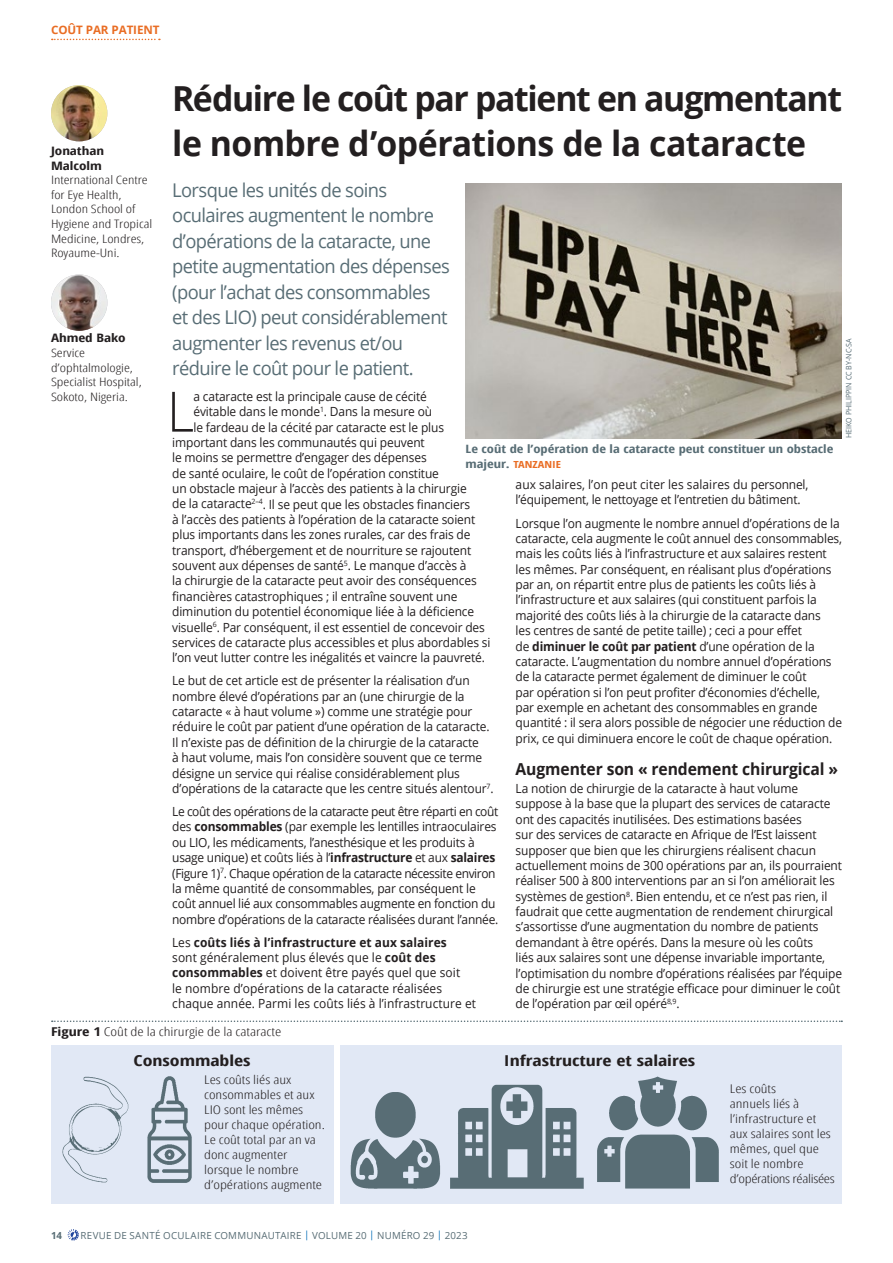
<style>
.page{position:relative;width:893px;height:1263px;background:#fff}
.page>*{position:absolute;margin:0;border:0;box-sizing:border-box;transform-origin:0 0}
.t1{font:300 55.65px "Open Sans";color:#231f20;scale:.95 1}
.t2{font:700 34.5px/45px "Open Sans";letter-spacing:-.03em;color:#231f20}
.t3{font:18.9px/25.5px "Open Sans";letter-spacing:-.03em;color:#586d75}
.t4{font:700 16.5px "Open Sans";letter-spacing:-.005em;color:#231f20;scale:.95 1}
.t5{font:700 condensed 15px "Open Sans";color:#231f20;scale:1.32 1}
.t6{font:12.6px/15.3px "Open Sans";letter-spacing:-.01em;color:#231f20;scale:.95 1}
.t7{font:300 condensed 12.15px "Open Sans";color:#231f20;scale:1.32 1}
.t8{font:300 condensed 12px/15px "Open Sans";color:#231f20;scale:1.32 1}
.t9{font:300 condensed 11.7px/14.5px "Open Sans";color:#231f20;scale:1.3 1}
.t10{font:700 condensed 11.7px/14.5px "Open Sans";color:#231f20;scale:1.3 1}
.t11{font:700 11.7px "Open Sans";letter-spacing:-.005em;color:#e96d24}
.t12{font:700 condensed 11.55px "Open Sans";color:#586d75;scale:1.26 1}
.t13{font:9.75px "Open Sans";letter-spacing:.025em;color:#586d75}
.t14{font:700 condensed 9.75px "Open Sans";color:#e96d24;scale:1.26 1}
.t15{font:700 9.75px "Open Sans";color:#586d75}
.t16{font:7.5px "Open Sans";color:#586d75;scale:.95 1}
.s1{font-weight:700}
.s2{font-size:11.55px;color:#586d75}
.s3{color:#006cb7}
</style>
<div class="page">
<svg style="left:68px;top:1229px;width:11px;height:11px"></svg>
<svg style="left:52px;top:39px;width:108px;height:1px"></svg>
<img style="left:466px;top:183px;width:376px;height:255px">
<img style="left:51px;top:85px;width:56px;height:56px;border-radius:28px">
<img style="left:51px;top:274px;width:56px;height:57px;border-radius:28px">
<svg style="left:52px;top:1020px;width:790px;height:2px"></svg>
<div style="left:51px;top:1045px;width:282px;height:158px;background:#e1e8f5"></div>
<div style="left:341px;top:1045px;width:501px;height:158px;background:#e1e8f5"></div>
<img style="left:62px;top:1076px;width:67px;height:107px">
<img style="left:147px;top:1076px;width:45px;height:107px">
<img style="left:350px;top:1092px;width:90px;height:97px">
<img style="left:450px;top:1084px;width:133px;height:105px">
<img style="left:597px;top:1076px;width:122px;height:113px">
<p class="t11" style="left:51px;top:22px;width:110px">COÛT PAR PATIENT</p>
<p class="t10" style="left:51px;top:143px;width:42px">Jonathan<br>Malcolm</p>
<p class="t9" style="left:51px;top:172px;width:79px">International Centre for Eye Health,<br>London School of<br>Hygiene and Tropical<br>Medicine, Londres,<br>Royaume-Uni.</p>
<p class="t10" style="left:51px;top:331px;width:59px">Ahmed Bako</p>
<p class="t9" style="left:51px;top:345px;width:71px">Service d’ophtalmologie,<br>Specialist Hospital,<br>Sokoto, Nigeria.</p>
<h2 class="t2" style="left:172px;top:76px;width:671px">Réduire le coût par patient en augmentant le nombre d’opérations de la cataracte</h2>
<p class="t3" style="left:172px;top:177px;width:279px">Lorsque les unités de soins oculaires augmentent le nombre d’opérations de la cataracte, une petite augmentation des dépenses (pour l’achat des consommables et des LIO) peut considérablement augmenter les revenus et/ou réduire le coût pour le patient.</p>
<p class="t16" style="left:843px;top:438px;width:107px;rotate:-90deg">HEIKO PHILIPPIN CC BY-NC-SA</p>
<h1 class="t1" style="left:167px;top:373px;width:30px">L</h1>
<p class="t6" style="left:193px;top:388px;width:247px">a cataracte est la principale cause de cécité</p>
<p class="t6" style="left:193px;top:404px;width:253px">évitable dans le monde<sup>1</sup>. Dans la mesure où</p>
<p class="t6" style="left:193px;top:419px;width:265px">le fardeau de la cécité par cataracte est le plus</p>
<p class="t6" style="left:172px;top:434px;width:267px">important dans les communautés qui peuvent</p>
<p class="t6" style="left:172px;top:450px;width:269px">le moins se permettre d’engager des dépenses</p>
<p class="t6" style="left:172px;top:465px;width:282px">de santé oculaire, le coût de l’opération constitue</p>
<p class="t6" style="left:172px;top:481px;width:312px">un obstacle majeur à l’accès des patients à la chirurgie</p>
<p class="t6" style="left:172px;top:496px;width:315px">de la cataracte<sup>2–4</sup>. Il se peut que les obstacles financiers</p>
<p class="t6" style="left:172px;top:511px;width:321px">à l’accès des patients à l’opération de la cataracte soient</p>
<p class="t6" style="left:172px;top:527px;width:316px">plus importants dans les zones rurales, car des frais de</p>
<p class="t6" style="left:172px;top:542px;width:316px">transport, d’hébergement et de nourriture se rajoutent</p>
<p class="t6" style="left:172px;top:557px;width:311px">souvent aux dépenses de santé<sup>5</sup>. Le manque d’accès à</p>
<p class="t6" style="left:172px;top:573px;width:322px">la chirurgie de la cataracte peut avoir des conséquences</p>
<p class="t6" style="left:172px;top:588px;width:302px">financières catastrophiques ; il entraîne souvent une</p>
<p class="t6" style="left:172px;top:604px;width:319px">diminution du potentiel économique liée à la déficience</p>
<p class="t6" style="left:172px;top:619px;width:331px">visuelle<sup>6</sup>. Par conséquent, il est essentiel de concevoir des</p>
<p class="t6" style="left:172px;top:634px;width:337px">services de cataracte plus accessibles et plus abordables si</p>
<p class="t6" style="left:172px;top:650px;width:331px">l’on veut lutter contre les inégalités et vaincre la pauvreté.</p>
<p class="t6" style="left:172px;top:673px;width:340px">Le but de cet article est de présenter la réalisation d’un nombre élevé d’opérations par an (une chirurgie de la cataracte « à haut volume ») comme une stratégie pour réduire le coût par patient d’une opération de la cataracte.<br>Il n’existe pas de définition de la chirurgie de la cataracte<br>à haut volume, mais l’on considère souvent que ce terme désigne un service qui réalise considérablement plus d’opérations de la cataracte que les centre situés alentour<sup>7</sup>.</p>
<p class="t6" style="left:172px;top:803px;width:345px">Le coût des opérations de la cataracte peut être réparti en coût des <span class="s1">consommables</span> (par exemple les lentilles intraoculaires ou LIO, les médicaments, l’anesthésique et les produits à usage unique) et coûts liés à l’<span class="s1">infrastructure</span> et aux <span class="s1">salaires </span>(Figure 1)<sup>7</sup>. Chaque opération de la cataracte nécessite environ la même quantité de consommables, par conséquent le coût annuel lié aux consommables augmente en fonction du nombre d’opérations de la cataracte réalisées durant l’année.</p>
<p class="t6" style="left:172px;top:934px;width:321px">Les <span class="s1">coûts liés à l’infrastructure et aux salaires<br></span>sont généralement plus élevés que le <span class="s1">coût des consommables</span> et doivent être payés quel que soit<br>le nombre d’opérations de la cataracte réalisées chaque année. Parmi les coûts liés à l’infrastructure et</p>
<p class="t12" style="left:466px;top:441px;width:293px">Le coût de l’opération de la cataracte peut constituer un obstacle</p>
<p class="t14" style="left:466px;top:457px;width:77px"><span class="s2">majeur.</span> TANZANIE</p>
<p class="t6" style="left:516px;top:476px;width:310px">aux salaires, l’on peut citer les salaires du personnel, l’équipement, le nettoyage et l’entretien du bâtiment.</p>
<p class="t6" style="left:516px;top:515px;width:345px">Lorsque l’on augmente le nombre annuel d’opérations de la cataracte, cela augmente le coût annuel des consommables, mais les coûts liés à l’infrastructure et aux salaires restent les mêmes. Par conséquent, en réalisant plus d’opérations par an, on répartit entre plus de patients les coûts liés à l’infrastructure et aux salaires (qui constituent parfois la majorité des coûts liés à la chirurgie de la cataracte dans<br>les centres de santé de petite taille) ; ceci a pour effet<br>de <span class="s1">diminuer le coût par patient</span> d’une opération de la cataracte. L’augmentation du nombre annuel d’opérations de la cataracte permet également de diminuer le coût<br>par opération si l’on peut profiter d’économies d’échelle,<br>par exemple en achetant des consommables en grande quantité : il sera alors possible de négocier une réduction de prix, ce qui diminuera encore le coût de chaque opération.</p>
<h3 class="t4" style="left:516px;top:757px;width:341px">Augmenter son « rendement chirurgical »</h3>
<p class="t6" style="left:516px;top:780px;width:345px">La notion de chirurgie de la cataracte à haut volume suppose à la base que la plupart des services de cataracte ont des capacités inutilisées. Des estimations basées<br>sur des services de cataracte en Afrique de l’Est laissent supposer que bien que les chirurgiens réalisent chacun actuellement moins de 300 opérations par an, ils pourraient réaliser 500 à 800 interventions par an si l’on améliorait les systèmes de gestion<sup>8</sup>. Bien entendu, et ce n’est pas rien, il faudrait que cette augmentation de rendement chirurgical s’assortisse d’une augmentation du nombre de patients demandant à être opérés. Dans la mesure où les coûts<br>liés aux salaires sont une dépense invariable importante, l’optimisation du nombre d’opérations réalisées par l’équipe de chirurgie est une stratégie efficace pour diminuer le coût de l’opération par œil opéré<sup>8,9</sup>.</p>
<p class="t7" style="left:51px;top:1023px;width:176px"><span class="s1">Figure 1</span> Coût de la chirurgie de la cataracte</p>
<p class="t5" style="left:134px;top:1050px;width:90px">Consommables</p>
<p class="t5" style="left:504px;top:1050px;width:146px">Infrastructure et salaires</p>
<p class="t8" style="left:204px;top:1072px;width:93px">Les coûts liés aux consommables et aux<br>LIO sont les mêmes pour chaque opération.<br>Le coût total par an va donc augmenter lorsque le nombre d’opérations augmente</p>
<p class="t8" style="left:730px;top:1080px;width:81px">Les coûts<br>annuels liés à l’infrastructure et aux salaires sont les mêmes, quel que soit le nombre d’opérations réalisées</p>
<p class="t15" style="left:51px;top:1228px;width:13px">14</p>
<p class="t13" style="left:80px;top:1228px;width:389px">REVUE DE SANTÉ OCULAIRE COMMUNAUTAIRE <span class="s3">|</span> VOLUME 20 <span class="s3">|</span> NUMÉRO 29 <span class="s3">|</span> 2023</p>
</div>
